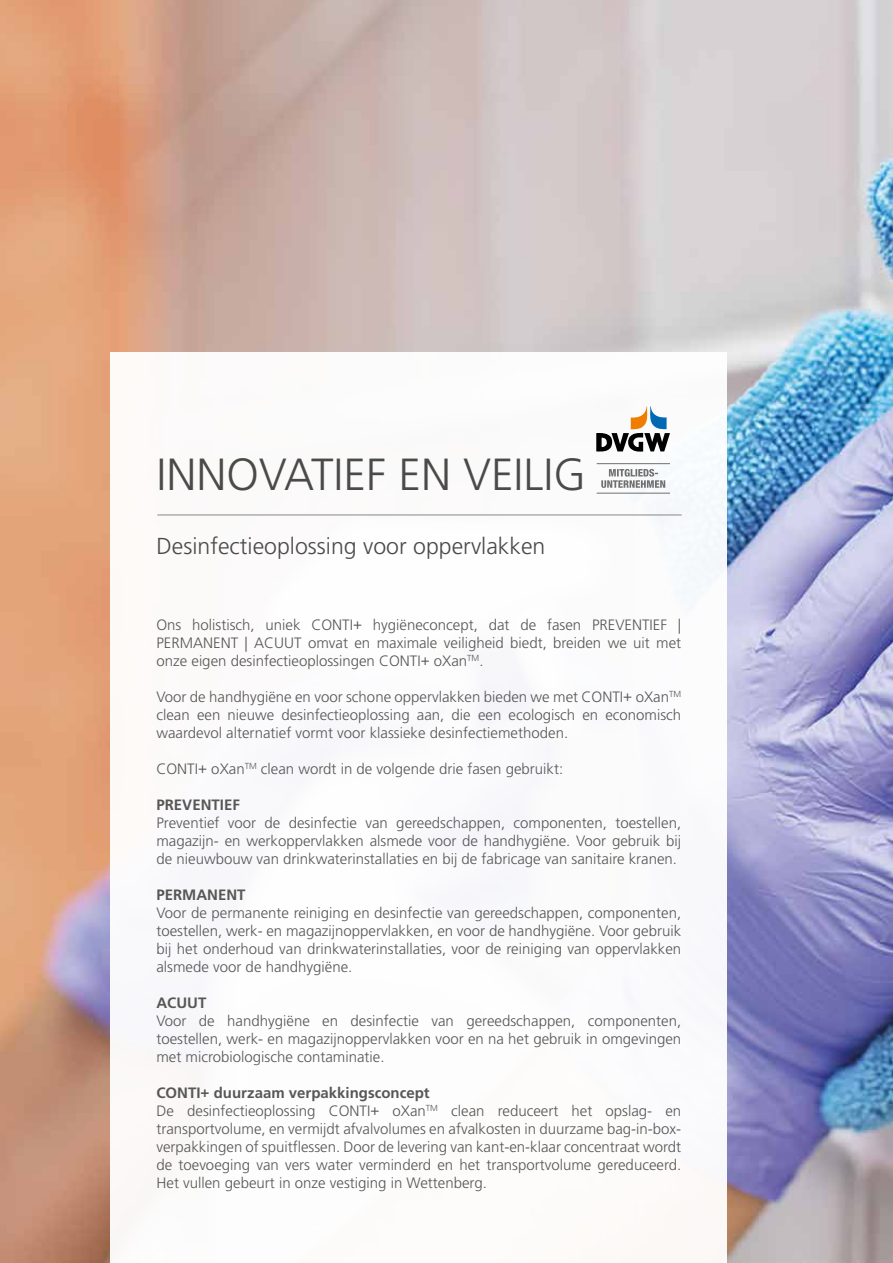
<style>
.page{position:relative;width:893px;height:1263px;background:#fff}
.page>*{position:absolute;margin:0;border:0;box-sizing:border-box;transform-origin:0 0}
.t1{font:300 45px "Frutiger LT Pro";color:#4a4a49}
.t2{font:300 23.1px "Frutiger LT Pro";color:#4a4a49}
.t3{font:300 15px/18px "Frutiger LT Pro";color:#575756;text-align:justify}
.t4{font:700 15px "Frutiger LT Pro";color:#575756}
.s1{font-weight:700}
</style>
<div class="page">
<img style="left:0;top:0;width:893px;height:1263px">
<div style="left:110px;top:352px;width:617px;height:911px;background:#fff"></div>
<svg style="left:601px;top:469px;width:64px;height:19px"></svg>
<svg style="left:596px;top:406px;width:74px;height:46px"></svg>
<hr style="left:597px;top:463px;width:73px;height:1px;background:#706f6f">
<hr style="left:597px;top:493px;width:73px;height:1px;background:#706f6f">
<hr style="left:157px;top:515px;width:525px;height:1px;background:#878786">
<h1 class="t1" style="left:157px;top:452px;width:431px">INNOVATIEF EN VEILIG</h1>
<h2 class="t2" style="left:156px;top:534px;width:390px">Desinfectieoplossing voor oppervlakken</h2>
<p class="t3" style="left:156px;top:617px;width:526px">Ons holistisch, uniek CONTI+ hygiëneconcept, dat de fasen PREVENTIEF | PERMANENT | ACUUT omvat en maximale veiligheid biedt, breiden we uit met onze eigen desinfectieoplossingen CONTI+ oXan<sup>TM</sup>.</p>
<p class="t3" style="left:156px;top:689px;width:526px">Voor de handhygiëne en voor schone oppervlakken bieden we met CONTI+ oXan<sup>TM </sup>clean een nieuwe desinfectieoplossing aan, die een ecologisch en economisch waardevol alternatief vormt voor klassieke desinfectiemethoden.</p>
<p class="t3" style="left:156px;top:761px;width:408px">CONTI+ oXan<sup>TM</sup> clean wordt in de volgende drie fasen gebruikt:</p>
<p class="t4" style="left:156px;top:799px;width:85px">PREVENTIEF</p>
<p class="t3" style="left:156px;top:815px;width:526px">Preventief voor de desinfectie van gereedschappen, componenten, toestellen, magazijn- en werkoppervlakken alsmede voor de handhygiëne. Voor gebruik bij de nieuwbouw van drinkwaterinstallaties en bij de fabricage van sanitaire kranen.</p>
<p class="t4" style="left:156px;top:889px;width:91px">PERMANENT</p>
<p class="t3" style="left:156px;top:905px;width:526px">Voor de permanente reiniging en desinfectie van gereedschappen, componenten, toestellen, werk- en magazijnoppervlakken, en voor de handhygiëne. Voor gebruik bij het onderhoud van drinkwaterinstallaties, voor de reiniging van oppervlakken alsmede voor de handhygiëne.</p>
<p class="t4" style="left:156px;top:997px;width:51px">ACUUT</p>
<p class="t3" style="left:156px;top:1013px;width:526px">Voor de handhygiëne en desinfectie van gereedschappen, componenten, toestellen, werk- en magazijnoppervlakken voor en na het gebruik in omgevingen met microbiologische contaminatie.</p>
<p class="t3" style="left:156px;top:1085px;width:526px;text-align:left"><span class="s1">CONTI+ duurzaam verpakkingsconcept<br></span>De desinfectieoplossing CONTI+ oXan<sup>TM</sup> clean reduceert het opslag- en transportvolume, en vermijdt afvalvolumes en afvalkosten in duurzame bag-in-box&shy;verpakkingen of spuitflessen. Door de levering van kant-en-klaar concentraat wordt de toevoeging van vers water verminderd en het transportvolume gereduceerd.<br>Het vullen gebeurt in onze vestiging in Wettenberg.</p>
</div>
